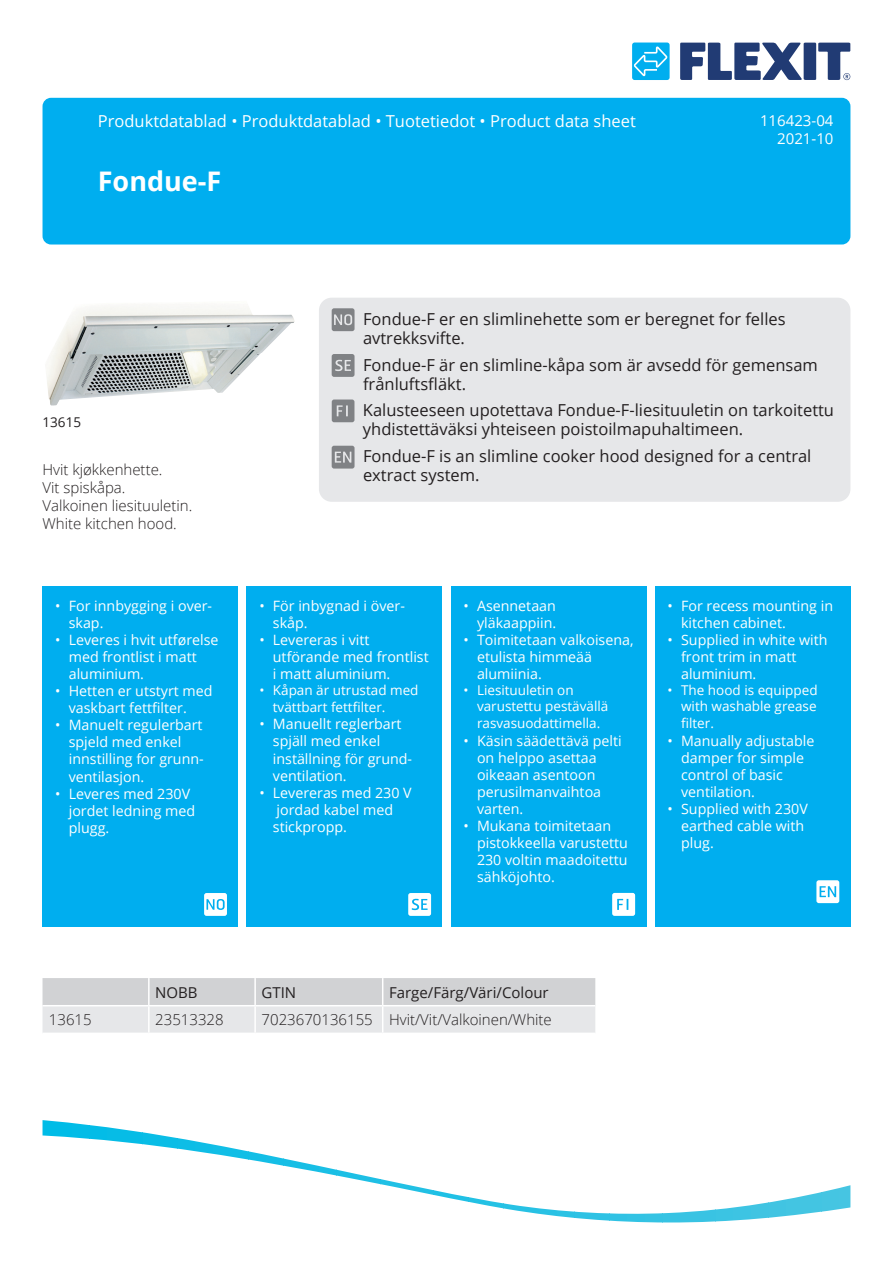
<style>
.page{position:relative;width:893px;height:1263px;background:#fff}
.page>*{position:absolute;margin:0;border:0;box-sizing:border-box;transform-origin:0 0}
.t1{font:700 27px "Open Sans";color:#fff}
.t2{font:16.5px/19px "Open Sans";color:#231f20}
.t3{font:16.5px "Open Sans";color:#fff}
.t4{font:300 15px/18px "Open Sans";color:#231f20}
.t5{font:15px "Open Sans";color:#231f20}
.t6{font:15px/18px "Open Sans";color:#fff;text-align:right}
.t7{font:14.25px/17.1px "Open Sans";color:#fff}
.t8{font:13.5px/16.6px "Open Sans";color:#fff}
.t9{font:13.5px "Open Sans";color:#231f20}
</style>
<div class="page">
<div style="left:43px;top:98px;width:807px;height:146px;background:#00aeef;border-radius:9px"></div>
<svg style="left:680px;top:43px;width:170px;height:37px"></svg>
<div style="left:632px;top:43px;width:38px;height:37px;background:#00aeef;border-radius:3px"></div>
<svg style="left:634px;top:46px;width:34px;height:30px"></svg>
<svg style="left:839px;top:1185px;width:11px;height:25px"></svg>
<svg style="left:821px;top:1188px;width:18px;height:24px"></svg>
<svg style="left:786px;top:1192px;width:35px;height:24px"></svg>
<svg style="left:768px;top:1199px;width:18px;height:19px"></svg>
<svg style="left:751px;top:1202px;width:17px;height:18px"></svg>
<svg style="left:733px;top:1205px;width:18px;height:16px"></svg>
<svg style="left:715px;top:1207px;width:18px;height:15px"></svg>
<svg style="left:680px;top:1209px;width:35px;height:13px"></svg>
<svg style="left:662px;top:1212px;width:18px;height:10px"></svg>
<svg style="left:645px;top:1213px;width:17px;height:9px"></svg>
<svg style="left:627px;top:1213px;width:18px;height:9px"></svg>
<svg style="left:610px;top:1213px;width:17px;height:9px"></svg>
<svg style="left:574px;top:1211px;width:36px;height:10px"></svg>
<svg style="left:557px;top:1210px;width:17px;height:8px"></svg>
<svg style="left:539px;top:1208px;width:18px;height:8px"></svg>
<svg style="left:504px;top:1203px;width:35px;height:11px"></svg>
<svg style="left:354px;top:1173px;width:26px;height:11px"></svg>
<svg style="left:336px;top:1169px;width:18px;height:10px"></svg>
<svg style="left:319px;top:1166px;width:17px;height:10px"></svg>
<svg style="left:283px;top:1158px;width:36px;height:14px"></svg>
<svg style="left:266px;top:1155px;width:17px;height:11px"></svg>
<svg style="left:248px;top:1151px;width:18px;height:12px"></svg>
<svg style="left:213px;top:1144px;width:35px;height:16px"></svg>
<svg style="left:195px;top:1141px;width:18px;height:13px"></svg>
<svg style="left:178px;top:1138px;width:17px;height:14px"></svg>
<svg style="left:160px;top:1135px;width:18px;height:14px"></svg>
<svg style="left:142px;top:1132px;width:18px;height:15px"></svg>
<svg style="left:107px;top:1127px;width:35px;height:17px"></svg>
<svg style="left:89px;top:1125px;width:18px;height:16px"></svg>
<svg style="left:72px;top:1123px;width:17px;height:16px"></svg>
<svg style="left:43px;top:1120px;width:29px;height:18px"></svg>
<div style="left:319px;top:298px;width:531px;height:204px;background:#e6e7e9;border-radius:13px"></div>
<svg style="left:332px;top:399px;width:22px;height:23px"></svg>
<svg style="left:332px;top:354px;width:23px;height:23px"></svg>
<svg style="left:332px;top:308px;width:23px;height:23px"></svg>
<svg style="left:332px;top:446px;width:23px;height:23px"></svg>
<svg style="left:43px;top:978px;width:552px;height:54px"></svg>
<div style="left:451px;top:587px;width:195px;height:340px;background:#00aeef"></div>
<svg style="left:612px;top:893px;width:23px;height:23px"></svg>
<div style="left:43px;top:587px;width:195px;height:340px;background:#00aeef"></div>
<div style="left:655px;top:587px;width:195px;height:340px;background:#00aeef"></div>
<div style="left:247px;top:587px;width:195px;height:340px;background:#00aeef"></div>
<svg style="left:408px;top:893px;width:23px;height:23px"></svg>
<svg style="left:204px;top:893px;width:23px;height:23px"></svg>
<svg style="left:816px;top:880px;width:23px;height:23px"></svg>
<img style="left:47px;top:305px;width:248px;height:100px">
<p class="t3" style="left:98px;top:110px;width:540px">Produktdatablad • Produktdatablad • Tuotetiedot • Product data sheet</p>
<p class="t6" style="left:760px;top:111px;width:75px">116423-04<br>2021-10</p>
<h1 class="t1" style="left:98px;top:162px;width:125px">Fondue-F</h1>
<p class="t9" style="left:43px;top:413px;width:40px">13615</p>
<p class="t4" style="left:43px;top:460px;width:151px">Hvit kjøkkenhette.<br>Vit spiskåpa.<br>Valkoinen liesituuletin.<br>White kitchen hood.</p>
<p class="t7" style="left:69px;top:596px;width:145px;text-indent:-13px">• For innbygging i over&shy;skap.</p>
<p class="t7" style="left:69px;top:631px;width:151px;text-indent:-13px">• Leveres i hvit utførelse med frontlist i matt aluminium.</p>
<p class="t7" style="left:69px;top:682px;width:145px;text-indent:-13px">• Hetten er utstyrt med vaskbart fettfilter.</p>
<p class="t7" style="left:69px;top:716px;width:135px;text-indent:-13px">• Manuelt regulerbart spjeld med enkel innstilling for grunn&shy;ventilasjon.</p>
<p class="t7" style="left:69px;top:784px;width:128px;text-indent:-13px">• Leveres med 230V jordet ledning med plugg.</p>
<p class="t2" style="left:363px;top:309px;width:424px">Fondue-F er en slimlinehette som er beregnet for felles avtrekksvifte.</p>
<p class="t2" style="left:363px;top:355px;width:456px">Fondue-F är en slimline-kåpa som är avsedd för gemensam frånluftsfläkt.</p>
<p class="t2" style="left:363px;top:400px;width:473px">Kalusteeseen upotettava Fondue-F-liesituuletin on tarkoitettu yhdistettäväksi yhteiseen poistoilmapuhaltimeen.</p>
<p class="t2" style="left:363px;top:446px;width:450px">Fondue-F is an slimline cooker hood designed for a central extract system.</p>
<p class="t7" style="left:273px;top:596px;width:132px;text-indent:-13px">• För inbygnad i över&shy;skåp.</p>
<p class="t7" style="left:273px;top:631px;width:157px;text-indent:-13px">• Levereras i vitt utförande med frontlist i matt aluminium.</p>
<p class="t8" style="left:273px;top:681px;width:147px;line-height:17.1px;text-indent:-14px">• Kåpan är utrustad med tvättbart fettfilter.</p>
<p class="t7" style="left:273px;top:715px;width:140px;text-indent:-13px">• Manuellt reglerbart spjäll med enkel inställning för grund&shy;ventilation.</p>
<p class="t7" style="left:273px;top:784px;width:140px;text-indent:-13px">• Levereras med 230 V jordad kabel med stickpropp.</p>
<p class="t7" style="left:463px;top:596px;width:94px;text-align:right">• Asennetaan yläkaappiin.</p>
<p class="t7" style="left:477px;top:631px;width:158px;text-indent:-13px">• Toimitetaan valkoisena, etulista himmeää alumiinia.</p>
<p class="t8" style="left:477px;top:681px;width:133px;text-indent:-14px">• Liesituuletin on varustettu pestävällä rasvasuodattimella.</p>
<p class="t7" style="left:477px;top:731px;width:146px;text-indent:-13px">• Käsin säädettävä pelti on helppo asettaa oikeaan asentoon perusilmanvaihtoa varten.</p>
<p class="t7" style="left:477px;top:817px;width:152px;text-indent:-13px">• Mukana toimitetaan pistokkeella varustettu<br>230 voltin maadoitettu sähköjohto.</p>
<p class="t7" style="left:681px;top:596px;width:153px;text-indent:-13px">• For recess mounting in kitchen cabinet.</p>
<p class="t7" style="left:681px;top:631px;width:148px;text-indent:-13px">• Supplied in white with front trim in matt aluminium.</p>
<p class="t8" style="left:681px;top:681px;width:138px;text-align:justify;text-indent:-14px">• The hood is equipped with washable grease filter.</p>
<p class="t7" style="left:681px;top:731px;width:135px;text-indent:-13px">• Manually adjustable damper for simple control of basic ventilation.</p>
<p class="t7" style="left:681px;top:800px;width:128px;text-indent:-13px">• Supplied with 230V earthed cable with plug.</p>
<p class="t5" style="left:155px;top:982px;width:44px">NOBB</p>
<p class="t5" style="left:262px;top:982px;width:36px">GTIN</p>
<p class="t5" style="left:389px;top:982px;width:161px">Farge/Färg/Väri/Colour</p>
<p class="t4" style="left:49px;top:1010px;width:44px">13615</p>
<p class="t4" style="left:155px;top:1010px;width:70px">23513328</p>
<p class="t4" style="left:262px;top:1010px;width:292px">7023670136155 Hvit/Vit/Valkoinen/White</p>
</div>
